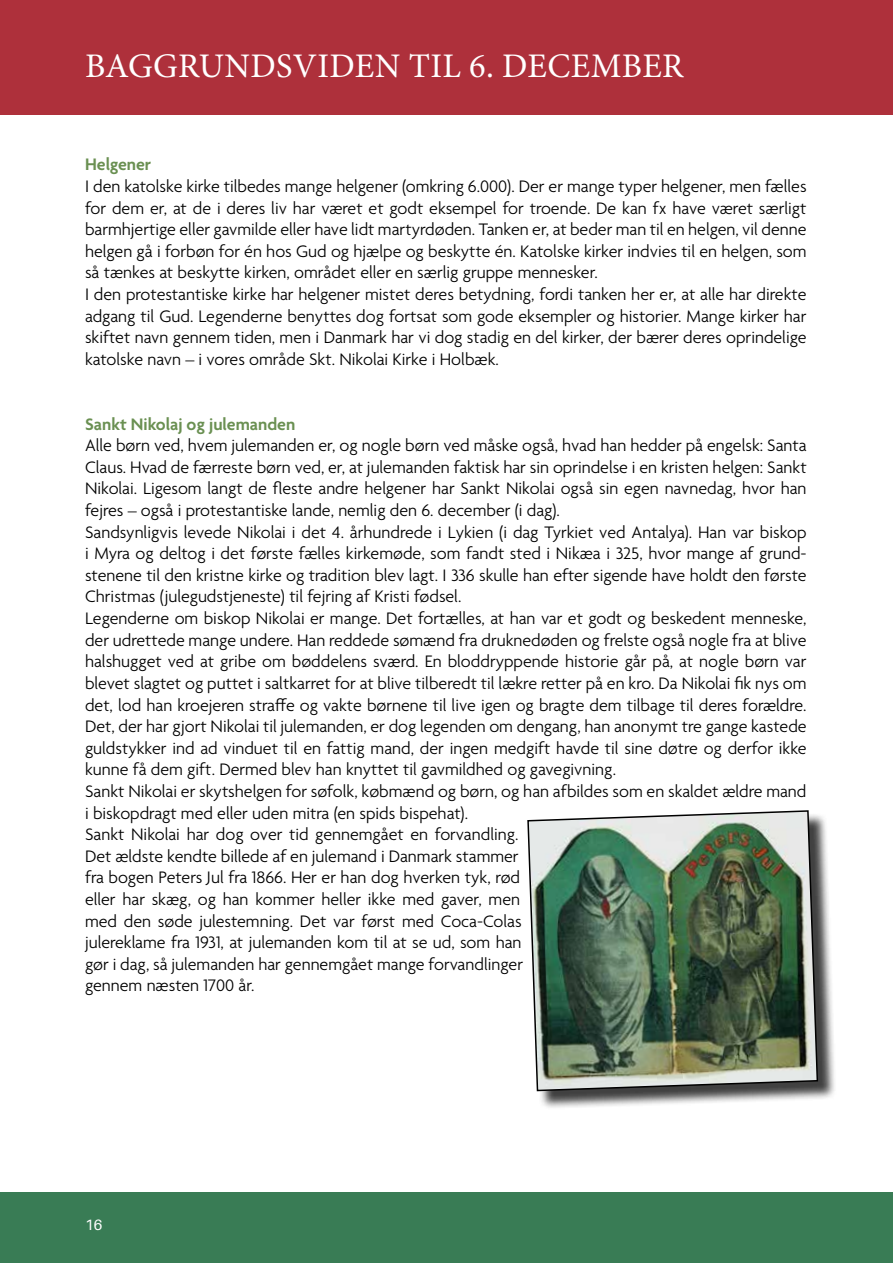
<style>
.page{position:relative;width:893px;height:1263px;background:#fff}
.page>*{position:absolute;margin:0;border:0;box-sizing:border-box;transform-origin:0 0}
.t1{font:34.5px "Minion Pro";letter-spacing:.01em;color:#fff}
.t2{font:300 18px/21.6px "Agenda";color:#000}
.t3{font:600 18px "Agenda";color:#6a9052}
.t4{font:15px "Aileron";color:#fff}
</style>
<div class="page">
<div style="left:0;top:1193px;width:893px;height:70px;background:#397c55"></div>
<div style="left:0;top:0;width:893px;height:115px;background:#ae303b"></div>
<div style="left:530px;top:813px;width:306px;height:296px;background:#000;opacity:.75"></div>
<img style="left:527px;top:810px;width:292px;height:282px">
<h1 class="t1" style="left:85px;top:43px;width:600px">BAGGRUNDSVIDEN TIL 6. DECEMBER</h1>
<p class="t3" style="left:85px;top:155px;width:68px">Helgener</p>
<p class="t2" style="left:85px;top:177px;width:723px">I den katolske kirke tilbedes mange helgener (omkring 6.000). Der er mange typer helgener, men fælles for dem er, at de i deres liv har været et godt eksempel for troende. De kan fx have været særligt barmhjertige eller gavmilde eller have lidt martyrdøden. Tanken er, at beder man til en helgen, vil denne helgen gå i forbøn for én hos Gud og hjælpe og beskytte én. Katolske kirker indvies til en helgen, som så tænkes at beskytte kirken, området eller en særlig gruppe mennesker.<br>I den protestantiske kirke har helgener mistet deres betydning, fordi tanken her er, at alle har direkte adgang til Gud. Legenderne benyttes dog fortsat som gode eksempler og historier. Mange kirker har skiftet navn gennem tiden, men i Danmark har vi dog stadig en del kirker, der bærer deres oprindelige katolske navn – i vores område Skt. Nikolai Kirke i Holbæk.</p>
<p class="t3" style="left:85px;top:414px;width:212px">Sankt Nikolaj og julemanden</p>
<p class="t2" style="left:85px;top:436px;width:723px">Alle børn ved, hvem julemanden er, og nogle børn ved måske også, hvad han hedder på engelsk: Santa Claus. Hvad de færreste børn ved, er, at julemanden faktisk har sin oprindelse i en kristen helgen: Sankt Nikolai. Ligesom langt de fleste andre helgener har Sankt Nikolai også sin egen navnedag, hvor han fejres – også i protestantiske lande, nemlig den 6. december (i dag).<br>Sandsynligvis levede Nikolai i det 4. århundrede i Lykien (i dag Tyrkiet ved Antalya). Han var biskop i Myra og deltog i det første fælles kirkemøde, som fandt sted i Nikæa i 325, hvor mange af grund&shy;stenene til den kristne kirke og tradition blev lagt. I 336 skulle han efter sigende have holdt den første Christmas (julegudstjeneste) til fejring af Kristi fødsel.<br>Legenderne om biskop Nikolai er mange. Det fortælles, at han var et godt og beskedent menneske, der udrettede mange undere. Han reddede sømænd fra druknedøden og frelste også nogle fra at blive halshugget ved at gribe om bøddelens sværd. En bloddryppende historie går på, at nogle børn var blevet slagtet og puttet i saltkarret for at blive tilberedt til lækre retter på en kro. Da Nikolai fik nys om det, lod han kroejeren straffe og vakte børnene til live igen og bragte dem tilbage til deres forældre.<br>Det, der har gjort Nikolai til julemanden, er dog legenden om dengang, han anonymt tre gange kastede guldstykker ind ad vinduet til en fattig mand, der ingen medgift havde til sine døtre og derfor ikke kunne få dem gift. Dermed blev han knyttet til gavmildhed og gavegivning.<br>Sankt Nikolai er skytshelgen for søfolk, købmænd og børn, og han afbildes som en skaldet ældre mand i biskopdragt med eller uden mitra (en spids bispehat).<br>Sankt Nikolai har dog over tid gennemgået en forvandling.<br>Det ældste kendte billede af en julemand i Danmark stammer<br>fra bogen Peters Jul fra 1866. Her er han dog hverken tyk, rød<br>eller har skæg, og han kommer heller ikke med gaver, men<br>med den søde julestemning. Det var først med Coca-Colas<br>julereklame fra 1931, at julemanden kom til at se ud, som han<br>gør i dag, så julemanden har gennemgået mange forvandlinger<br>gennem næsten 1700 år.</p>
<p class="t4" style="left:85px;top:1216px;width:19px">16</p>
</div>
